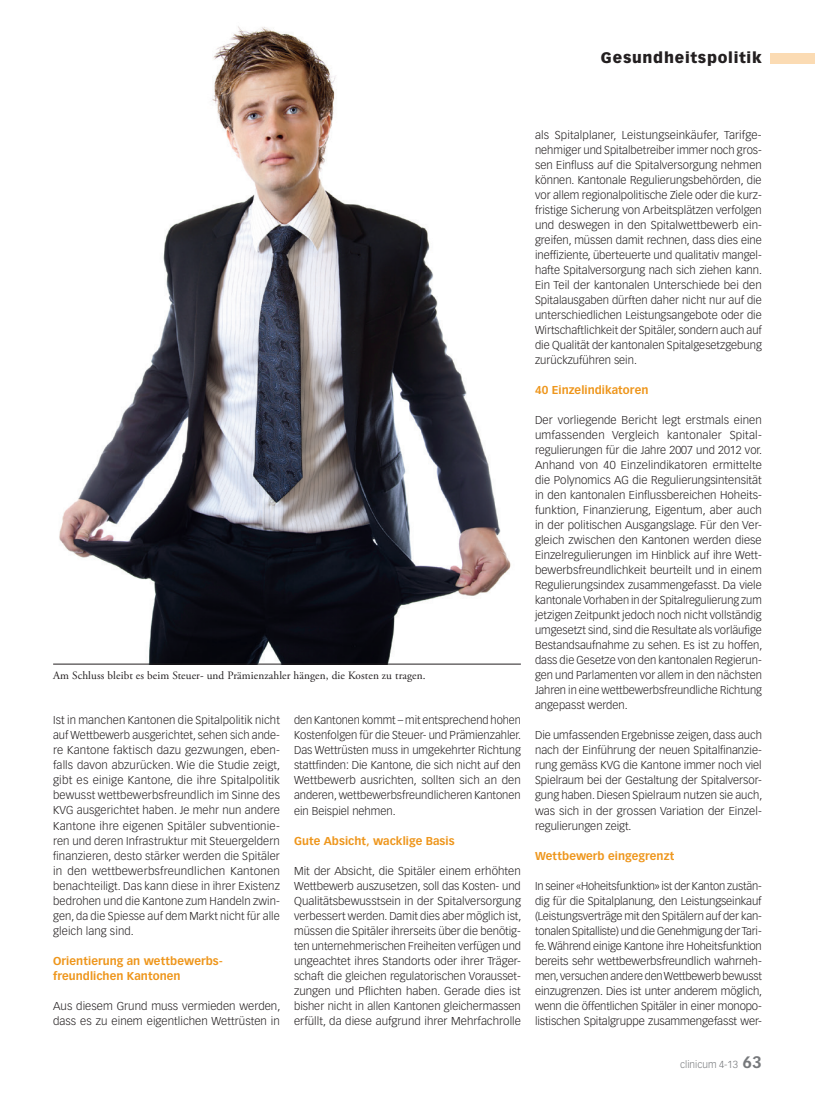
<style>
.page{position:relative;width:815px;height:1099px;background:#fff}
.page>*{position:absolute;margin:0;border:0;box-sizing:border-box;transform-origin:0 0}
.t1{font:900 15px "Vectora LT Std";letter-spacing:.05em;color:#231f20}
.t2{font:300 11.25px/15px "Vectora LT Std";color:#231f20}
.t3{font:700 11.25px/15px "Vectora LT Std";letter-spacing:.005em;color:#ee961c}
.t4{font:11.25px "Adobe Garamond Pro";letter-spacing:.01em;color:#231f20}
.t5{font:300 10px "Vectora LH";color:#76787b}
.s1{font-weight:700;font-size:16.25px}
</style>
<div class="page">
<div style="left:770px;top:53px;width:45px;height:10px;background:#fbdbb3"></div>
<img style="left:59px;top:26px;width:452px;height:637px">
<hr style="left:53px;top:663px;width:468px;height:1px;background:#231f20">
<h1 class="t1" style="left:601px;top:49px;width:162px">Gesundheitspolitik</h1>
<p class="t4" style="left:53px;top:669px;width:374px">Am Schluss bleibt es beim Steuer- und Prämienzahler hängen, die Kosten zu tragen.</p>
<p class="t2" style="left:53px;top:713px;width:229px;text-align:justify">Ist in manchen Kantonen die Spitalpolitik nicht auf Wettbewerb ausgerichtet, sehen sich ande&shy;re Kantone faktisch dazu gezwungen, eben&shy;falls davon abzurücken. Wie die Studie zeigt, gibt es einige Kantone, die ihre Spitalpolitik bewusst wettbewerbsfreundlich im Sinne des KVG ausgerichtet haben. Je mehr nun andere Kantone ihre eigenen Spitäler subventionie&shy;ren und deren Infrastruktur mit Steuergeldern finanzieren, desto stärker werden die Spitäler in den wettbewerbsfreundlichen Kantonen benachteiligt. Das kann diese in ihrer Existenz bedrohen und die Kantone zum Handeln zwin&shy;gen, da die Spiesse auf dem Markt nicht für alle gleich lang sind.</p>
<p class="t3" style="left:53px;top:953px;width:171px">Orientierung an wettbewerbs&shy;freundlichen Kantonen</p>
<p class="t2" style="left:53px;top:998px;width:229px">Aus diesem Grund muss vermieden werden, dass es zu einem eigentlichen Wettrüsten in</p>
<p class="t2" style="left:294px;top:713px;width:229px;text-align:justify">den Kantonen kommt – mit entsprechend hohen Kostenfolgen für die Steuer- und Prämienzahler.<br>Das Wettrüsten muss in umgekehrter Richtung stattfinden: Die Kantone, die sich nicht auf den Wettbewerb ausrichten, sollten sich an den anderen, wettbewerbsfreundlicheren Kantonen ein Beispiel nehmen.</p>
<p class="t3" style="left:294px;top:833px;width:162px">Gute Absicht, wacklige Basis</p>
<p class="t2" style="left:294px;top:863px;width:229px">Mit der Absicht, die Spitäler einem erhöhten Wettbewerb auszusetzen, soll das Kosten- und Qualitätsbewusstsein in der Spitalversorgung verbessert werden. Damit dies aber möglich ist, müssen die Spitäler ihrerseits über die benötig&shy;ten unternehmerischen Freiheiten verfügen und ungeachtet ihres Standorts oder ihrer Träger&shy;schaft die gleichen regulatorischen Vorausset&shy;zungen und Pflichten haben. Gerade dies ist bisher nicht in allen Kantonen gleichermassen erfüllt, da diese aufgrund ihrer Mehrfachrolle</p>
<p class="t2" style="left:535px;top:128px;width:229px">als Spitalplaner, Leistungseinkäufer, Tarifge&shy;nehmiger und Spitalbetreiber immer noch gros&shy;sen Einfluss auf die Spitalversorgung nehmen können. Kantonale Regulierungsbehörden, die vor allem regionalpolitische Ziele oder die kurz&shy;fristige Sicherung von Arbeitsplätzen verfolgen und deswegen in den Spitalwettbewerb ein&shy;greifen, müssen damit rechnen, dass dies eine ineffiziente, überteuerte und qualitativ mangel&shy;hafte Spitalversorgung nach sich ziehen kann.<br>Ein Teil der kantonalen Unterschiede bei den Spitalausgaben dürften daher nicht nur auf die unterschiedlichen Leistungsangebote oder die Wirtschaftlichkeit der Spitäler, sondern auch auf die Qualität der kantonalen Spitalgesetzgebung zurückzuführen sein.</p>
<p class="t3" style="left:535px;top:383px;width:115px">40 Einzelindikatoren</p>
<p class="t2" style="left:535px;top:413px;width:229px">Der vorliegende Bericht legt erstmals einen umfassenden Vergleich kantonaler Spital&shy;regulierungen für die Jahre 2007 und 2012 vor.<br>Anhand von 40 Einzelindikatoren ermittelte die Polynomics AG die Regulierungsintensität in den kantonalen Einflussbereichen Hoheits&shy;funktion, Finanzierung, Eigentum, aber auch in der politischen Ausgangslage. Für den Ver&shy;gleich zwischen den Kantonen werden diese Einzelregulierungen im Hinblick auf ihre Wett&shy;bewerbsfreundlichkeit beurteilt und in einem Regulierungsindex zusammengefasst. Da viele kantonale Vorhaben in der Spitalregulierung zum jetzigen Zeitpunkt jedoch noch nicht vollständig umgesetzt sind, sind die Resultate als vorläufige Bestandsaufnahme zu sehen. Es ist zu hoffen, dass die Gesetze von den kantonalen Regierun&shy;gen und Parlamenten vor allem in den nächsten Jahren in eine wettbewerbsfreundliche Richtung angepasst werden.</p>
<p class="t2" style="left:535px;top:728px;width:229px">Die umfassenden Ergebnisse zeigen, dass auch nach der Einführung der neuen Spitalfinanzie&shy;rung gemäss KVG die Kantone immer noch viel Spielraum bei der Gestaltung der Spitalversor&shy;gung haben. Diesen Spielraum nutzen sie auch, was sich in der grossen Variation der Einzel&shy;regulierungen zeigt.</p>
<p class="t3" style="left:535px;top:848px;width:141px">Wettbewerb eingegrenzt</p>
<p class="t2" style="left:535px;top:878px;width:229px;text-align:justify">In seiner «Hoheitsfunktion» ist der Kanton zustän&shy;dig für die Spitalplanung, den Leistungseinkauf (Leistungsverträge mit den Spitälern auf der kan&shy;tonalen Spitalliste) und die Genehmigung der Tari&shy;fe. Während einige Kantone ihre Hoheitsfunktion bereits sehr wettbewerbsfreundlich wahrneh&shy;men, versuchen andere den Wettbewerb bewusst einzugrenzen. Dies ist unter anderem möglich, wenn die öffentlichen Spitäler in einer monopo&shy;listischen Spitalgruppe zusammengefasst wer-</p>
<p class="t5" style="left:680px;top:1058px;width:83px">clinicum 4-13 <span class="s1">63</span></p>
</div>
